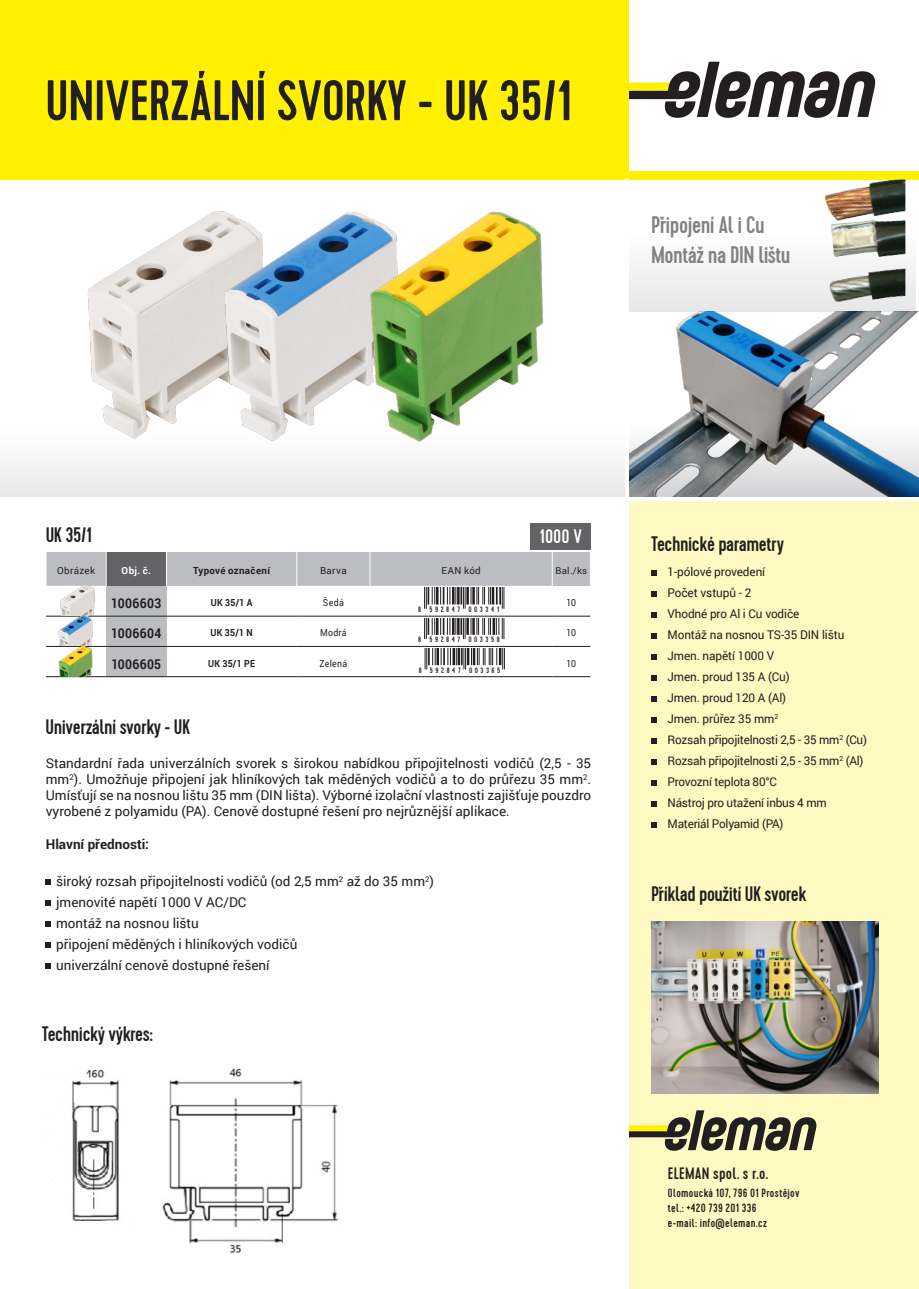
<style>
.page{position:relative;width:919px;height:1289px;background:#fff}
.page>*{position:absolute;margin:0;border:0;box-sizing:border-box;transform-origin:0 0}
.t1{font:500 57px "Cervo";letter-spacing:-.01em;color:#231f20}
.t2{font:500 24px "Cervo";letter-spacing:-.02em;color:#808285}
.t3{font:500 21px "Cervo";letter-spacing:-.02em;color:#231f20}
.t4{font:500 19.5px "Cervo";color:#fff}
.popis_vzduch{font:500 16.5px "Cervo";letter-spacing:.015em;color:#231f20}
.t5{font:13.5px/16.2px "Roboto";color:#231f20;text-align:justify}
.t6{font:700 13.5px "Roboto";letter-spacing:.025em;color:#231f20;scale:.9 1}
.t7{font:700 13.5px "Roboto";color:#231f20}
.Styl_odstavce1{font:12px "Roboto";letter-spacing:-.02em;color:#231f20}
.popis_vzduch-2{font:500 12px "Cervo";letter-spacing:.025em;color:#231f20}
.t8{font:700 9.75px "Roboto";letter-spacing:.03em;color:#231f20;scale:.9 1}
.t9{font:9.75px "Roboto";letter-spacing:.035em;color:#231f20;scale:.9 1}
.t10{font:9.75px "Roboto";letter-spacing:.035em;color:#231f20}
.t11{font:700 9.75px "Roboto";letter-spacing:.03em;color:#231f20}
.t12{font:700 9.75px "Roboto";color:#fff}
.t13{font:9.45px "Roboto";color:#231f20}
.t14{font:500 7.8px "Cervo";letter-spacing:.325em;color:#231f20}
</style>
<div class="page">
<img style="left:629px;top:311px;width:289px;height:55px">
<img style="left:87px;top:235px;width:88px;height:133px">
<svg style="left:629px;top:179px;width:286px;height:132px"></svg>
<svg style="left:628px;top:62px;width:247px;height:56px"></svg>
<div style="left:628px;top:500px;width:290px;height:788px;background:#fffac1"></div>
<div style="left:0;top:0;width:628px;height:179px;background:#fff101"></div>
<svg style="left:0;top:368px;width:625px;height:129px"></svg>
<svg style="left:628px;top:1110px;width:188px;height:40px"></svg>
<div style="left:0;top:171px;width:918px;height:8px;background:#fff101"></div>
<svg style="left:629px;top:366px;width:289px;height:131px"></svg>
<svg style="left:651px;top:570px;width:5px;height:5px"></svg>
<svg style="left:651px;top:591px;width:5px;height:5px"></svg>
<svg style="left:651px;top:612px;width:5px;height:5px"></svg>
<svg style="left:651px;top:633px;width:5px;height:5px"></svg>
<svg style="left:651px;top:654px;width:5px;height:5px"></svg>
<svg style="left:651px;top:675px;width:5px;height:5px"></svg>
<svg style="left:651px;top:696px;width:5px;height:5px"></svg>
<svg style="left:651px;top:717px;width:5px;height:5px"></svg>
<svg style="left:651px;top:738px;width:5px;height:5px"></svg>
<svg style="left:651px;top:759px;width:5px;height:5px"></svg>
<svg style="left:651px;top:780px;width:5px;height:5px"></svg>
<svg style="left:651px;top:801px;width:5px;height:5px"></svg>
<svg style="left:651px;top:822px;width:5px;height:5px"></svg>
<div style="left:530px;top:523px;width:61px;height:26px;background:#636366"></div>
<img style="left:654px;top:179px;width:251px;height:130px">
<div style="left:552px;top:552px;width:38px;height:34px;background:#bcbdc0"></div>
<hr style="left:552px;top:616px;width:38px;height:1px;background:#231f20">
<hr style="left:552px;top:646px;width:38px;height:1px;background:#231f20">
<hr style="left:46px;top:676px;width:60px;height:1px;background:#231f20">
<hr style="left:106px;top:676px;width:60px;height:1px;background:#231f20">
<hr style="left:166px;top:676px;width:131px;height:1px;background:#231f20">
<hr style="left:297px;top:676px;width:73px;height:1px;background:#231f20">
<hr style="left:370px;top:676px;width:182px;height:1px;background:#231f20">
<hr style="left:552px;top:676px;width:38px;height:1px;background:#231f20">
<hr style="left:552px;top:552px;width:1px;height:34px;background:#fff">
<svg style="left:46px;top:879px;width:5px;height:5px"></svg>
<svg style="left:46px;top:900px;width:5px;height:5px"></svg>
<svg style="left:46px;top:921px;width:5px;height:5px"></svg>
<svg style="left:46px;top:942px;width:5px;height:5px"></svg>
<svg style="left:46px;top:963px;width:5px;height:5px"></svg>
<img style="left:651px;top:921px;width:227px;height:172px">
<svg style="left:46px;top:552px;width:506px;height:124px"></svg>
<img style="left:51px;top:1068px;width:287px;height:185px">
<img style="left:175px;top:211px;width:145px;height:244px">
<img style="left:320px;top:211px;width:289px;height:244px">
<img style="left:46px;top:616px;width:57px;height:60px">
<p class="t1" style="left:45px;top:67px;width:528px">UNIVERZÁLNÍ SVORKY - UK 35/1</p>
<p class="t2" style="left:651px;top:210px;width:115px">Připojení Al i Cu</p>
<p class="t2" style="left:651px;top:240px;width:141px">Montáž na DIN lištu</p>
<p class="t3" style="left:46px;top:522px;width:48px">UK 35/1</p>
<p class="t4" style="left:539px;top:525px;width:44px">1000 V</p>
<p class="t10" style="left:57px;top:563px;width:39px">Obrázek</p>
<p class="t12" style="left:122px;top:563px;width:31px">Obj. č.</p>
<p class="t11" style="left:193px;top:563px;width:78px">Typové označení</p>
<p class="t10" style="left:320px;top:563px;width:28px">Barva</p>
<p class="t10" style="left:441px;top:563px;width:41px">EAN kód</p>
<p class="t13" style="left:555px;top:564px;width:33px">Bal./ks</p>
<p class="t6" style="left:111px;top:593px;width:57px">1006603</p>
<p class="t8" style="left:211px;top:595px;width:48px">UK 35/1 A</p>
<p class="t9" style="left:323px;top:596px;width:25px">Šedá</p>
<p class="t9" style="left:566px;top:596px;width:12px">10</p>
<p class="t6" style="left:111px;top:624px;width:57px">1006604</p>
<p class="t8" style="left:210px;top:626px;width:49px">UK 35/1 N</p>
<p class="t9" style="left:320px;top:626px;width:31px">Modrá</p>
<p class="t9" style="left:566px;top:626px;width:12px">10</p>
<p class="t6" style="left:111px;top:654px;width:57px">1006605</p>
<p class="t8" style="left:208px;top:656px;width:54px">UK 35/1 PE</p>
<p class="t9" style="left:319px;top:656px;width:33px">Zelená</p>
<p class="t9" style="left:566px;top:656px;width:12px">10</p>
<p class="t14" style="left:418px;top:604px;width:83px">8 592847 003341</p>
<p class="t14" style="left:418px;top:635px;width:83px">8 592847 003358</p>
<p class="t14" style="left:418px;top:665px;width:83px">8 592847 003365</p>
<p class="t3" style="left:46px;top:714px;width:146px">Univerzální svorky - UK</p>
<p class="t5" style="left:46px;top:754px;width:547px">Standardní řada univerzálních svorek s širokou nabídkou připojitelnosti vodičů (2,5 - 35 mm<sup>2</sup>). Umožňuje připojení jak hliníkových tak měděných vodičů a to do průřezu 35 mm<sup>2</sup>.<br>Umísťují se na nosnou lištu 35 mm (DIN lišta). Výborné izolační vlastnosti zajišťuje pouzdro vyrobené z polyamidu (PA). Cenově dostupné řešení pro nejrůznější aplikace.</p>
<p class="t7" style="left:46px;top:834px;width:105px">Hlavní přednosti:</p>
<p class="t5" style="left:56px;top:872px;width:379px">široký rozsah připojitelnosti vodičů (od 2,5 mm<sup>2</sup> až do 35 mm<sup>2</sup>)</p>
<p class="t5" style="left:56px;top:893px;width:192px">jmenovité napětí 1000 V AC/DC</p>
<p class="t5" style="left:56px;top:914px;width:144px">montáž na nosnou lištu</p>
<p class="t5" style="left:56px;top:935px;width:243px">připojení měděných i hliníkových vodičů</p>
<p class="t5" style="left:56px;top:956px;width:215px">univerzální cenově dostupné řešení</p>
<p class="t3" style="left:42px;top:1021px;width:112px">Technický výkres:</p>
<p class="t3" style="left:651px;top:532px;width:135px">Technické parametry</p>
<p class="Styl_odstavce1" style="left:667px;top:563px;width:99px">1-pólové provedení</p>
<p class="Styl_odstavce1" style="left:667px;top:584px;width:85px">Počet vstupů - 2</p>
<p class="Styl_odstavce1" style="left:667px;top:605px;width:133px">Vhodné pro Al i Cu vodiče</p>
<p class="Styl_odstavce1" style="left:667px;top:626px;width:178px">Montáž na nosnou TS-35 DIN lištu</p>
<p class="Styl_odstavce1" style="left:667px;top:647px;width:108px">Jmen. napětí 1000 V</p>
<p class="Styl_odstavce1" style="left:667px;top:668px;width:124px">Jmen. proud 135 A (Cu)</p>
<p class="Styl_odstavce1" style="left:667px;top:689px;width:120px">Jmen. proud 120 A (Al)</p>
<p class="Styl_odstavce1" style="left:667px;top:710px;width:112px">Jmen. průřez 35 mm<sup>2</sup></p>
<p class="Styl_odstavce1" style="left:667px;top:731px;width:201px">Rozsah připojitelnosti 2,5 - 35 mm<sup>2</sup> (Cu)</p>
<p class="Styl_odstavce1" style="left:667px;top:752px;width:197px">Rozsah připojitelnosti 2,5 - 35 mm<sup>2</sup> (Al)</p>
<p class="Styl_odstavce1" style="left:667px;top:773px;width:111px">Provozní teplota 80°C</p>
<p class="Styl_odstavce1" style="left:667px;top:794px;width:161px">Nástroj pro utažení inbus 4 mm</p>
<p class="Styl_odstavce1" style="left:667px;top:815px;width:117px">Materiál Polyamid (PA)</p>
<p class="t3" style="left:651px;top:881px;width:157px">Příklad použití UK svorek</p>
<p class="popis_vzduch" style="left:668px;top:1163px;width:102px">ELEMAN spol. s r.o.</p>
<p class="popis_vzduch-2" style="left:668px;top:1185px;width:133px">Olomoucká 107, 796 01 Prostějov</p>
<p class="popis_vzduch-2" style="left:668px;top:1200px;width:90px">tel.: +420 739 201 336</p>
<p class="popis_vzduch-2" style="left:668px;top:1215px;width:100px">e-mail: info@eleman.cz</p>
</div>
